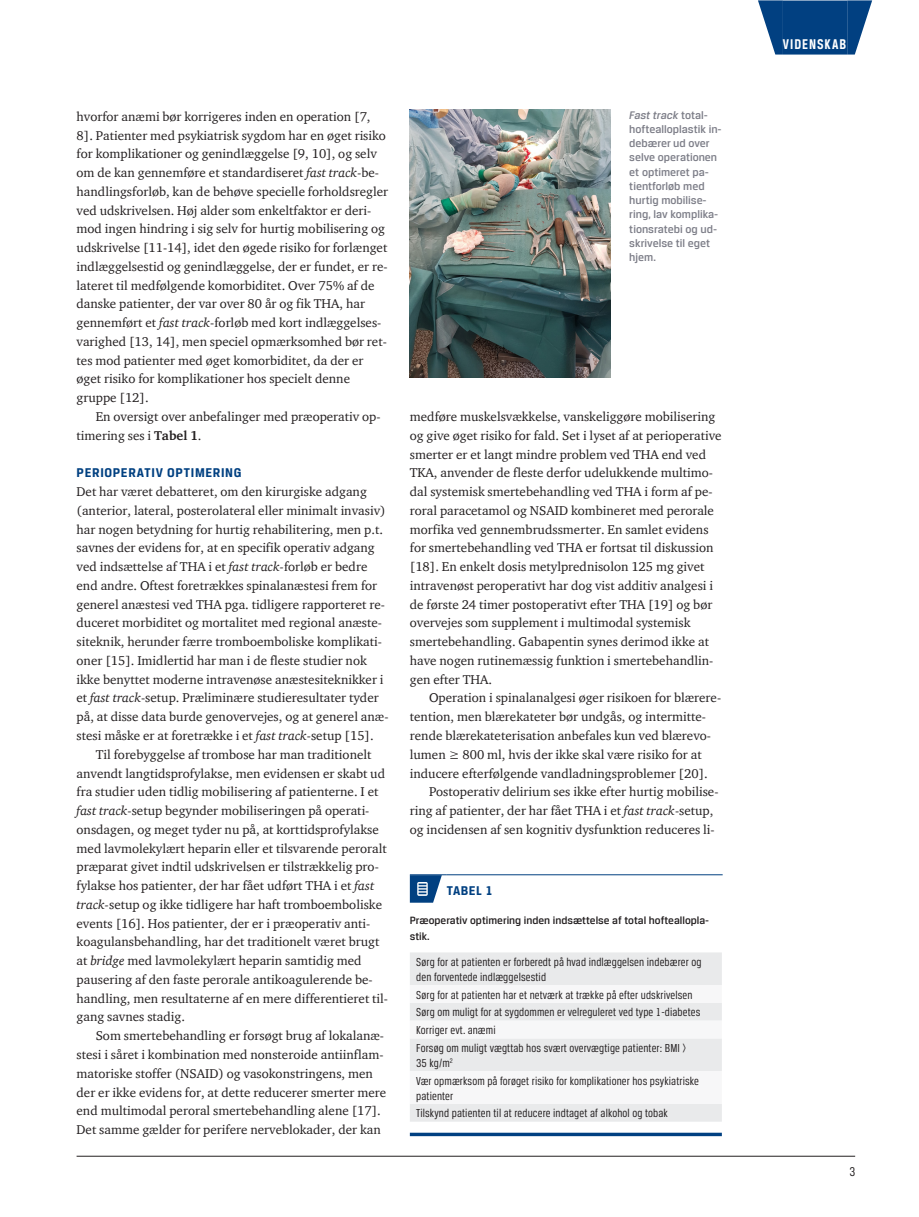
<style>
.page{position:relative;width:919px;height:1217px;background:#fff}
.page>*{position:absolute;margin:0;border:0;box-sizing:border-box;transform-origin:0 0}
.t1{font:700 15px "Breuer Condensed";letter-spacing:.065em;color:#fff}
.t2{font:700 13.5px "Breuer Text";letter-spacing:.05em;color:#014081}
.t3{font:13.5px "Breuer Condensed";color:#231f20}
.t4{font:13.05px/18.8px "ITC Charter Com";color:#231f20}
.t5{font:12.3px/17.7px "Breuer Condensed";letter-spacing:.01em;color:#231f20}
.t6{font:500 11.7px/14.2px "Breuer Text";color:#7d7e88}
.t7{font:500 11.25px/15.8px "Breuer Text";color:#231f20}
.s1{font-style:italic}
.s2{font-weight:700}
</style>
<div class="page">
<hr style="left:77px;top:1155px;width:778px;height:1px;background:#231f20">
<div style="left:782px;top:1px;width:65px;height:54px;background:#014081"></div>
<svg style="left:758px;top:0;width:24px;height:55px"></svg>
<svg style="left:847px;top:0;width:25px;height:55px"></svg>
<hr style="left:410px;top:874px;width:37px;height:1px;background:#014081">
<hr style="left:447px;top:874px;width:275px;height:1px;background:#014081">
<svg style="left:410px;top:874px;width:32px;height:28px"></svg>
<div style="left:410px;top:952px;width:311px;height:169px;background:#e9eaeb"></div>
<svg style="left:410px;top:984px;width:311px;height:119px"></svg>
<hr style="left:410px;top:1132px;width:311px;height:3px;background:#014081">
<img style="left:410px;top:110px;width:200px;height:267px">
<p class="t4" style="left:77px;top:107px;width:313px">hvorfor anæmi bør korrigeres inden en operation [7, 8]. Patienter med psykiatrisk sygdom har en øget risiko for komplikationer og genindlæggelse [9, 10], og selv om de kan gennemføre et standardiseret <span class="s1">fast track-</span>be&shy;handlingsforløb, kan de behøve specielle forholdsregler ved udskrivelsen. Høj alder som enkeltfaktor er deri&shy;mod ingen hindring i sig selv for hurtig mobilisering og udskrivelse [11-14], idet den øgede risiko for forlænget indlæggelsestid og genindlæggelse, der er fundet, er re&shy;lateret til medfølgende komorbiditet. Over 75% af de danske patienter, der var over 80 år og fik THA, har gennemført et <span class="s1">fast track</span>-forløb med kort indlæggelses&shy;varighed [13, 14], men speciel opmærksomhed bør ret&shy;tes mod patienter med øget komorbiditet, da der er øget risiko for komplikationer hos specielt denne gruppe [12].</p>
<p class="t4" style="left:77px;top:407px;width:305px;text-indent:19px">En oversigt over anbefalinger med præoperativ op&shy;timering ses i <span class="s2">Tabel 1</span>.</p>
<p class="t2" style="left:77px;top:465px;width:166px">PERIOPERATIV OPTIMERING</p>
<p class="t4" style="left:77px;top:482px;width:313px">Det har været debatteret, om den kirurgiske adgang (anterior, lateral, posterolateral eller minimalt invasiv) har nogen betydning for hurtig rehabilitering, men p.t. savnes der evidens for, at en specifik operativ adgang ved indsættelse af THA i et <span class="s1">fast track-</span>forløb er bedre end andre. Oftest foretrækkes spinalanæstesi frem for generel anæstesi ved THA pga. tidligere rapporteret re&shy;duceret morbiditet og mortalitet med regional anæste&shy;siteknik, herunder færre tromboemboliske komplikati&shy;oner [15]. Imidlertid har man i de fleste studier nok ikke benyttet moderne intravenøse anæstesiteknikker i et <span class="s1">fast track</span>-setup. Præliminære studieresultater tyder på, at disse data burde genovervejes, og at generel anæ&shy;stesi måske er at foretrække i et <span class="s1">fast track</span>-setup [15].</p>
<p class="t4" style="left:77px;top:744px;width:313px;text-indent:19px">Til forebyggelse af trombose har man traditionelt anvendt langtidsprofylakse, men evidensen er skabt ud fra studier uden tidlig mobilisering af patienterne. I et <span class="s1">fast track</span>-setup begynder mobiliseringen på operati&shy;onsdagen, og meget tyder nu på, at korttidsprofylakse med lavmolekylært heparin eller et tilsvarende peroralt præparat givet indtil udskrivelsen er tilstrækkelig pro&shy;fylakse hos patienter, der har fået udført THA i et <span class="s1">fast track-</span>setup og ikke tidligere har haft tromboemboliske events [16]. Hos patienter, der er i præoperativ anti&shy;koagulansbehandling, har det traditionelt været brugt at <span class="s1">bridge</span> med lavmolekylært heparin samtidig med pausering af den faste perorale antikoagulerende be&shy;handling, men resultaterne af en mere differentieret til&shy;gang savnes stadig.</p>
<p class="t4" style="left:77px;top:1025px;width:311px;text-indent:19px">Som smertebehandling er forsøgt brug af lokalanæ&shy;stesi i såret i kombination med nonsteroide antiinflam&shy;matoriske stoffer (NSAID) og vasokonstringens, men der er ikke evidens for, at dette reducerer smerter mere end multimodal peroral smertebehandling alene [17].<br>Det samme gælder for perifere nerveblokader, der kan</p>
<p class="t6" style="left:629px;top:107px;width:94px"><span class="s1">Fast track</span> total&shy;hoftealloplastik in&shy;debærer ud over selve operationen et optimeret pa&shy;tientforløb med hurtig mobilise&shy;ring, lav komplika&shy;tionsratebi og ud&shy;skrivelse til eget hjem.</p>
<p class="t4" style="left:410px;top:407px;width:313px">medføre muskelsvækkelse, vanskeliggøre mobilisering og give øget risiko for fald. Set i lyset af at perioperative smerter er et langt mindre problem ved THA end ved TKA, anvender de fleste derfor udelukkende multimo&shy;dal systemisk smertebehandling ved THA i form af pe&shy;roral paracetamol og NSAID kombineret med perorale morfika ved gennembrudssmerter. En samlet evidens for smertebehandling ved THA er fortsat til diskussion [18]. En enkelt dosis metylprednisolon 125 mg givet intravenøst peroperativt har dog vist additiv analgesi i de første 24 timer postoperativt efter THA [19] og bør overvejes som supplement i multimodal systemisk smertebehandling. Gabapentin synes derimod ikke at have nogen rutinemæssig funktion i smertebehandlin&shy;gen efter THA.</p>
<p class="t4" style="left:410px;top:688px;width:313px;text-indent:19px">Operation i spinalanalgesi øger risikoen for blærere&shy;tention, men blærekateter bør undgås, og intermitte&shy;rende blærekateterisation anbefales kun ved blærevo&shy;lumen ≥ 800 ml, hvis der ikke skal være risiko for at inducere efterfølgende vandladningsproblemer [20].</p>
<p class="t4" style="left:410px;top:782px;width:310px;text-indent:19px">Postoperativ delirium ses ikke efter hurtig mobilise&shy;ring af patienter, der har fået THA i et <span class="s1">fast track</span>-setup, og incidensen af sen kognitiv dysfunktion reduceres li-</p>
<p class="t2" style="left:447px;top:883px;width:48px">Tabe l 1</p>
<p class="t7" style="left:410px;top:911px;width:301px">Præoperativ optimering inden indsættelse af total hofteallopla&shy;stik.</p>
<p class="t5" style="left:416px;top:954px;width:287px;line-height:15px">Sørg for at patienten er forberedt på hvad indlæggelsen indebærer og den forventede indlæggelsestid</p>
<p class="t5" style="left:416px;top:985px;width:286px">Sørg for at patienten har et netværk at trække på efter udskrivelsen Sørg om muligt for at sygdommen er velreguleret ved type 1-diabetes Korriger evt. anæmi<br>Forsøg om muligt vægttab hos svært overvægtige patienter: BMI &gt;</p>
<p class="t5" style="left:416px;top:1053px;width:284px">35 kg/m<sup>2<br></sup>Vær opmærksom på forøget risiko for komplikationer hos psykiatriske</p>
<p class="t5" style="left:416px;top:1086px;width:253px">patienter<br>Tilskynd patienten til at reducere indtaget af alkohol og tobak</p>
<p class="t1" style="left:782px;top:35px;width:65px">VIDENSKAB</p>
<p class="t3" style="left:849px;top:1163px;width:7px">3</p>
</div>
